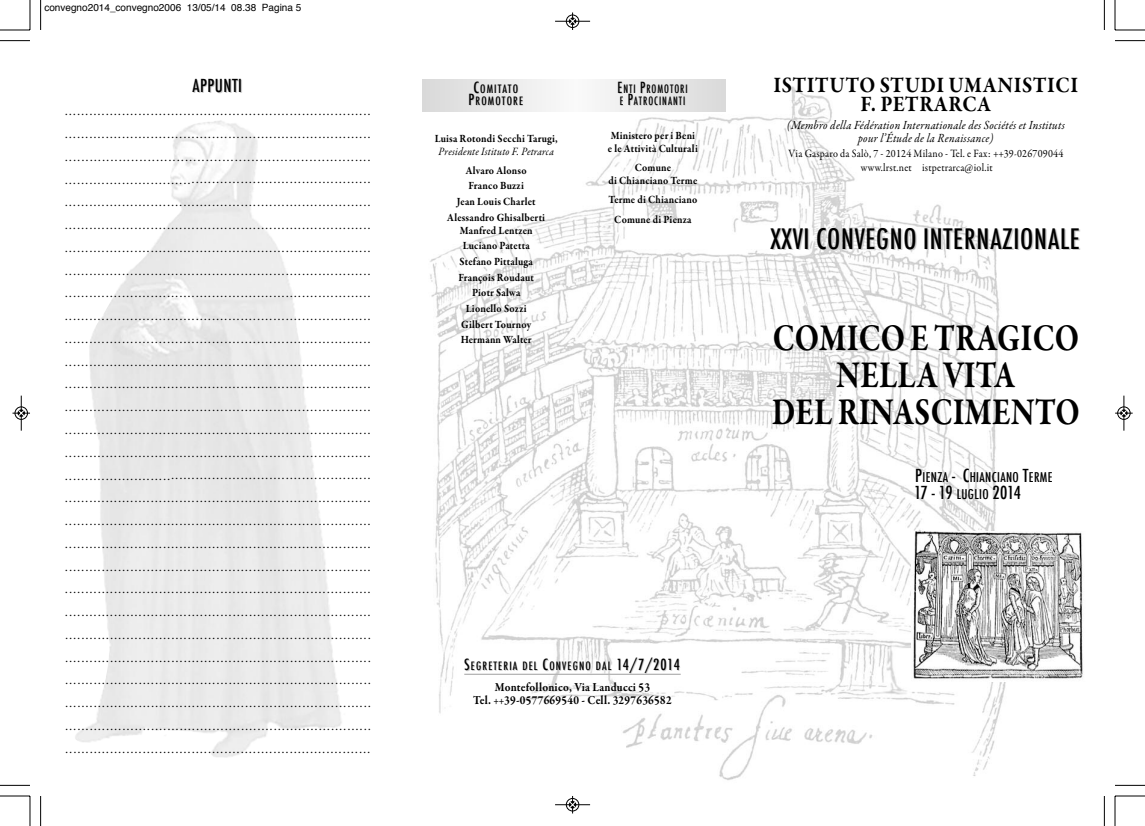
<style>
.page{position:relative;width:1145px;height:826px;background:#fff}
.page>*{position:absolute;margin:0;border:0;box-sizing:border-box;transform-origin:0 0}
.t1{font:700 38.75px/36.6px "Garamond Premr Pro";letter-spacing:.005em;color:#000;text-align:center;scale:.8 1}
.t2{font:500 condensed 27.5px "Futura";letter-spacing:.025em;color:#000}
.t3{font:700 22.5px/18.5px "Garamond Premr Pro";letter-spacing:.025em;color:#000;text-align:center;scale:.9 1}
.t4{font:500 condensed 17.5px "Futura";letter-spacing:.025em;color:#000}
.t5{font:500 condensed 13.12px "Futura";letter-spacing:.03em;color:#000}
.t6{font:12.5px/22.8px "Garamond Premr Pro";color:#000;text-align:justify}
.t7{font:italic 12.5px/13.1px "Garamond Premr Pro";letter-spacing:.025em;color:#000;text-align:center;scale:.9 1}
.t8{font:700 12.5px/12.5px "Garamond Premr Pro";letter-spacing:.025em;color:#000;text-align:center;scale:.9 1}
.t9{font:700 11.25px/15.6px "Garamond Premr Pro";letter-spacing:.02em;color:#000;text-align:center;scale:.9 1}
.t10{font:11.25px/14.1px "Garamond Premr Pro";letter-spacing:.025em;color:#000;text-align:center;scale:.9 1}
.t11{font:500 condensed 11.25px/12.5px "Futura";letter-spacing:.1em;color:#000;text-align:center}
.t12{font:italic 11.25px "Garamond Premr Pro";letter-spacing:.02em;color:#000;scale:.9 1}
.t13{font:500 condensed 11.25px/12.5px "Futura";letter-spacing:.1em;color:#000;scale:.9 1}
.t14{font:10px "Helvetica";color:#000}
.s1{font-size:15px}
.s2{color:#ccc}
.s3{font-size:10px}
.s4{font-size:17.5px}
.s5{font-size:13.12px}
</style>
<div class="page">
<img style="left:422px;top:79px;width:584px;height:701px">
<svg style="left:422px;top:80px;width:303px;height:32px"></svg>
<hr style="left:464px;top:673px;width:216px;height:1px;background:#b3b3b3">
<img style="left:910px;top:531px;width:173px;height:150px">
<hr style="left:40px;top:0;width:1px;height:30px;background:#000">
<hr style="left:0;top:40px;width:30px;height:1px;background:#000">
<hr style="left:1103px;top:0;width:1px;height:30px;background:#000">
<hr style="left:1114px;top:40px;width:30px;height:1px;background:#000">
<hr style="left:40px;top:795px;width:1px;height:30px;background:#000">
<hr style="left:0;top:784px;width:30px;height:1px;background:#000">
<hr style="left:1103px;top:795px;width:1px;height:30px;background:#000">
<hr style="left:1114px;top:784px;width:30px;height:1px;background:#000">
<hr style="left:30px;top:0;width:1px;height:30px;background:#000">
<hr style="left:0;top:30px;width:30px;height:1px;background:#000">
<hr style="left:1114px;top:0;width:1px;height:30px;background:#000">
<hr style="left:1114px;top:30px;width:30px;height:1px;background:#000">
<hr style="left:30px;top:795px;width:1px;height:30px;background:#000">
<hr style="left:0;top:795px;width:30px;height:1px;background:#000">
<hr style="left:1114px;top:795px;width:1px;height:30px;background:#000">
<hr style="left:1114px;top:795px;width:30px;height:1px;background:#000">
<hr style="left:555px;top:21px;width:35px;height:1px;background:#000">
<div style="left:566px;top:15px;width:13px;height:13px;border:1px solid #000;border-radius:50%"></div>
<svg style="left:569px;top:12px;width:6px;height:18px"></svg>
<div style="left:566px;top:797px;width:13px;height:14px;border:1px solid #fff;border-radius:50%"></div>
<hr style="left:555px;top:804px;width:35px;height:1px;background:#000">
<div style="left:566px;top:798px;width:13px;height:12px;border:1px solid #000;border-radius:50%"></div>
<svg style="left:569px;top:796px;width:6px;height:17px"></svg>
<hr style="left:21px;top:395px;width:1px;height:35px;background:#000">
<div style="left:15px;top:406px;width:13px;height:13px;border:1px solid #000;border-radius:50%"></div>
<svg style="left:12px;top:410px;width:18px;height:6px"></svg>
<div style="left:1116px;top:406px;width:14px;height:13px;border:1px solid #fff;border-radius:50%"></div>
<hr style="left:1123px;top:395px;width:1px;height:35px;background:#000">
<div style="left:1117px;top:406px;width:13px;height:13px;border:1px solid #000;border-radius:50%"></div>
<svg style="left:1115px;top:410px;width:17px;height:6px"></svg>
<p class="t14" style="left:44px;top:4px;width:258px">convegno2014_convegno2006 13/05/14 08.38 Pagina 5</p>
<h3 class="t4" style="left:192px;top:75px;width:51px">APPUNTI</h3>
<p class="t6" style="left:65px;top:101px;width:307px">........................................................................... ........................................................................... .......................................................................... ........................................................................... ........................................................................... ........................................................................... ........................................................................... ........................................................................... ........................................................................... ........................................................................... ........................................................................... ........................................................................... ........................................................................... ........................................................................... ........................................................................... ........................................................................... ........................................................................... ........................................................................... ........................................................................... ........................................................................... ........................................................................... ........................................................................... ........................................................................... ........................................................................... ........................................................................... ........................................................................... ........................................................................... ........................................................................... ...........................................................................</p>
<p class="t11" style="left:468px;top:82px;width:56px"><span class="s1">C</span>OMITATO<br><span class="s1">P</span>ROMOTORE</p>
<p class="t9" style="left:434px;top:132px;width:138px">Luisa Rotondi Secchi Tarugi,</p>
<p class="t12" style="left:438px;top:147px;width:130px">Presidente Istituto F. Petrarca</p>
<p class="t9" style="left:447px;top:163px;width:110px">Alvaro Alonso<br>Franco Buzzi<br>Jean Louis Charlet<br>Alessandro Ghisalberti</p>
<p class="t9" style="left:458px;top:223px;width:85px">Manfred Lentzen<br>Luciano Patetta<br>Stefano Pittaluga<br>François Roudaut<br>Piotr Salwa<br>Lionello Sozzi<br>Gilbert Tournoy<br>Hermann Walter</p>
<p class="t13" style="left:617px;top:82px;width:80px"><span class="s1">E</span><span class="s2">N</span>TI <span class="s1">P</span>ROMOTORI<br>E <span class="s1">P</span>ATROCINANTI</p>
<p class="t9" style="left:608px;top:130px;width:101px;line-height:12.5px;text-align:left">Ministero per i Beni e le Attività Culturali</p>
<p class="t9" style="left:608px;top:162px;width:100px;line-height:12.5px">Comune<br>di Chianciano Terme</p>
<p class="t9" style="left:608px;top:191px;width:100px;line-height:19.6px">Terme di Chianciano<br>Comune di Pienza</p>
<p class="t11" style="left:464px;top:659px;width:217px"><span class="s1">S</span>EGRETERIA DEL <span class="s1">C</span>ONVEGNO DAL <span class="s1">14/7/2014</span></p>
<p class="t8" style="left:473px;top:682px;width:222px">Montefollonico, Via Landucci 53<br>Tel. <span class="s3">++</span>39-0577669540 - Cell. 3297636582</p>
<h3 class="t3" style="left:773px;top:78px;width:340px">ISTITUTO STUDI UMANISTICI<br>F. PETRARCA</h3>
<p class="t7" style="left:786px;top:120px;width:310px">(Membro della Fédération Internationale des Sociétés et Instituts pour l’Étude de la Renaissance)</p>
<p class="t10" style="left:788px;top:147px;width:307px">Via Gasparo da Salò, 7 - 20124 Milano - Tel. e Fax: <span class="s3">++</span>39<span class="s3">-</span>026709044 www.lrst.net istpetrarca@iol.it</p>
<h2 class="t2" style="left:770px;top:222px;width:311px">XXVI CONVEGNO INTERNAZIONALE</h2>
<h1 class="t1" style="left:771px;top:323px;width:386px">COMICO E TRAGICO<br>NELLA VITA<br>DEL RINASCIMENTO</h1>
<p class="t5" style="left:915px;top:468px;width:139px"><span class="s4">P</span>IENZA <span class="s4">- C</span>HIANCIANO <span class="s4">T</span>ERME</p>
<h3 class="t4" style="left:914px;top:481px;width:108px">17 - 19 <span class="s5">LUGLIO</span> 2014</h3>
</div>
